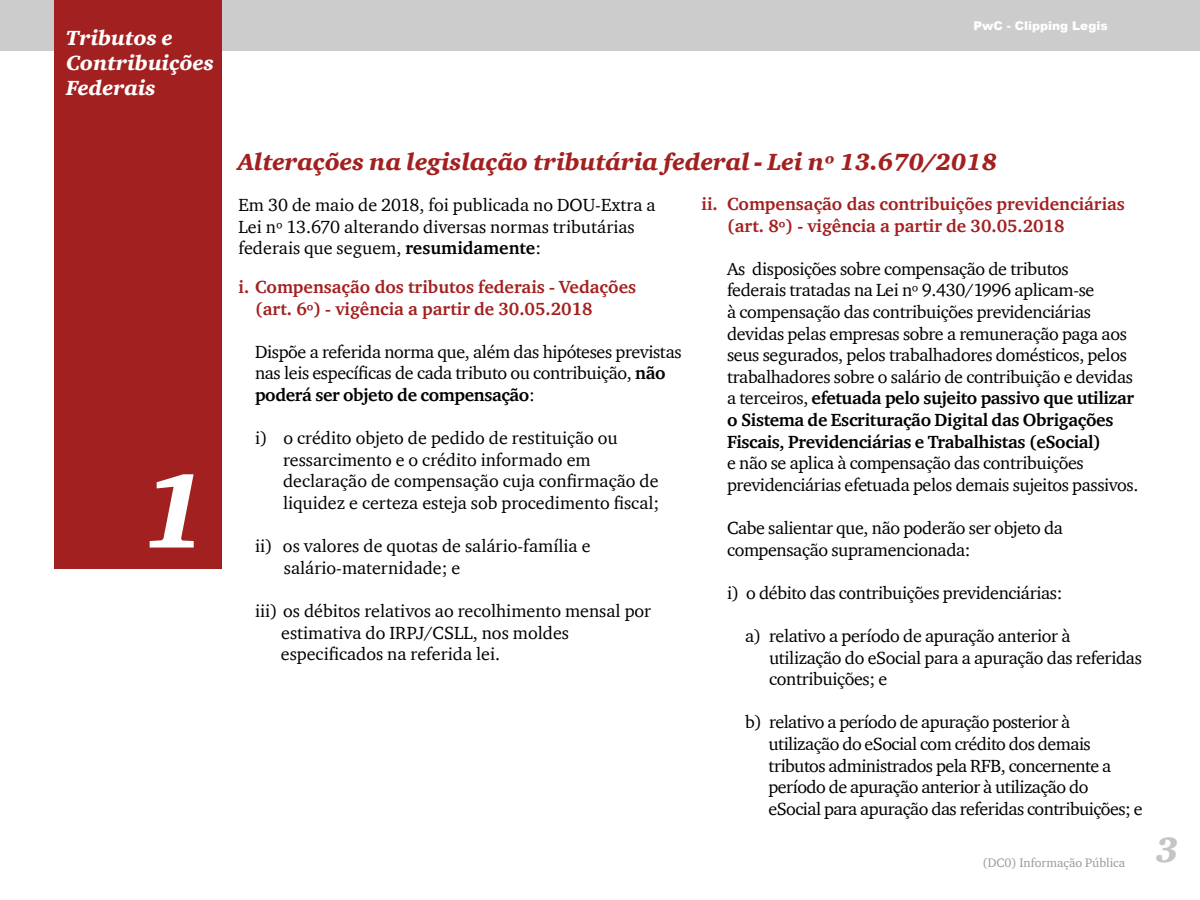
<style>
.page{position:relative;width:1200px;height:900px;background:#fff}
.page>*{position:absolute;margin:0;border:0;box-sizing:border-box;transform-origin:0 0}
.t1{font:italic 900 108px "ITC Charter Com";color:#fff}
.t2{font:italic 900 36px "ITC Charter Com";color:#c5c5c6}
.t3{font:italic 900 24px "ITC Charter Com";color:#a32020}
.t4{font:italic 900 21px/25.2px "ITC Charter Com";color:#fff}
.t5{font:18px/21.6px "ITC Charter Com";letter-spacing:-.02em;color:#000}
.t6{font:18px/21.6px "ITC Charter Com";color:#000}
.t7{font:700 18px/21.6px "ITC Charter Com";color:#a32020}
.t8{font:12.6px "ITC Charter Com";color:#999}
.t9{font:900 12px "Arial";color:#fff}
.s1{font-weight:700}
</style>
<div class="page">
<div style="left:0;top:0;width:1200px;height:51px;background:#ccc"></div>
<div style="left:54px;top:0;width:167px;height:568px;background:#a32020"></div>
<p class="t4" style="left:66px;top:25px;width:150px">Tributos e<br>Contribuições<br>Federais</p>
<h1 class="t1" style="left:141px;top:444px;width:71px">1</h1>
<p class="t9" style="left:973px;top:17px;width:136px">PwC - Clipping Legis</p>
<h3 class="t3" style="left:238px;top:147px;width:761px">Alterações na legislação tributária federal - Lei nº 13.670/2018</h3>
<p class="t6" style="left:239px;top:194px;width:418px">Em 30 de maio de 2018, foi publicada no DOU-Extra a<br>Lei nº 13.670 alterando diversas normas tributárias federais que seguem, <span class="s1">resumidamente</span>:</p>
<p class="t7" style="left:255px;top:276px;width:383px;text-indent:-17px">i. Compensação dos tributos federais - Vedações (art. 6º) - vigência a partir de 30.05.2018</p>
<p class="t5" style="left:255px;top:341px;width:428px">Dispõe a referida norma que, além das hipóteses previstas nas leis específicas de cada tributo ou contribuição, <span class="s1">não poderá ser objeto de compensação</span>:</p>
<p class="t6" style="left:283px;top:427px;width:378px;text-indent:-28px">i) o crédito objeto de pedido de restituição ou ressarcimento e o crédito informado em declaração de compensação cuja confirmação de liquidez e certeza esteja sob procedimento fiscal;</p>
<p class="t6" style="left:284px;top:535px;width:308px;text-indent:-29px">ii) os valores de quotas de salário-família e salário-maternidade; e</p>
<p class="t6" style="left:281px;top:600px;width:372px;text-indent:-26px">iii) os débitos relativos ao recolhimento mensal por estimativa do IRPJ/CSLL, nos moldes especificados na referida lei.</p>
<p class="t7" style="left:727px;top:193px;width:399px;text-indent:-26px">ii. Compensação das contribuições previdenciárias (art. 8º) - vigência a partir de 30.05.2018</p>
<p class="t5" style="left:727px;top:258px;width:408px">As disposições sobre compensação de tributos<br>federais tratadas na Lei nº 9.430/1996 aplicam-se<br>à compensação das contribuições previdenciárias devidas pelas empresas sobre a remuneração paga aos seus segurados, pelos trabalhadores domésticos, pelos trabalhadores sobre o salário de contribuição e devidas a terceiros, <span class="s1">efetuada pelo sujeito passivo que utilizar o Sistema de Escrituração Digital das Obrigações Fiscais, Previdenciárias e Trabalhistas (eSocial)</span></p>
<p class="t5" style="left:727px;top:452px;width:413px">e não se aplica à compensação das contribuições previdenciárias efetuada pelos demais sujeitos passivos.</p>
<p class="t5" style="left:727px;top:517px;width:337px">Cabe salientar que, não poderão ser objeto da compensação supramencionada:</p>
<p class="t5" style="left:727px;top:582px;width:337px">i) o débito das contribuições previdenciárias:</p>
<p class="t5" style="left:769px;top:625px;width:374px;text-indent:-24px">a) relativo a período de apuração anterior à utilização do eSocial para a apuração das referidas contribuições; e</p>
<p class="t5" style="left:769px;top:711px;width:376px;text-indent:-23px">b) relativo a período de apuração posterior à utilização do eSocial com crédito dos demais tributos administrados pela RFB, concernente a período de apuração anterior à utilização do eSocial para apuração das referidas contribuições; e</p>
<p class="t8" style="left:982px;top:855px;width:144px">(DC0) Informação Pública</p>
<h2 class="t2" style="left:1156px;top:828px;width:25px">3</h2>
</div>
